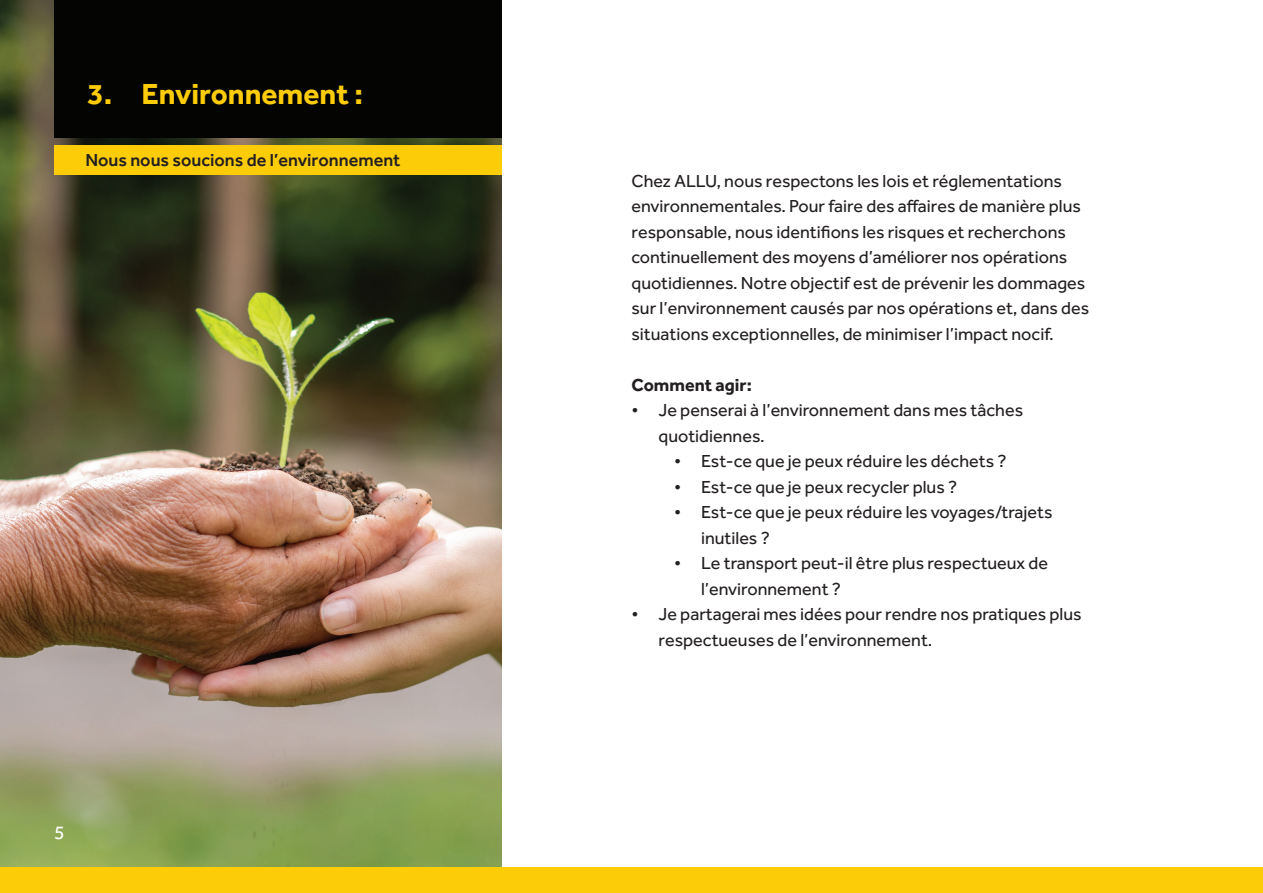
<style>
.page{position:relative;width:1263px;height:893px;background:#fff}
.page>*{position:absolute;margin:0;border:0;box-sizing:border-box;transform-origin:0 0}
.t1{font:700 30px "Effra";color:#fdcc09}
.t2{font:19.5px "Effra";color:#fff}
.t3{font:18px/25.5px "Effra";color:#231f20}
.t4{font:500 18px "Effra";color:#231f20}
.t5{font:700 18px "Effra";color:#231f20}
</style>
<div class="page">
<img style="left:0;top:0;width:502px;height:867px">
<div style="left:54px;top:0;width:448px;height:138px;background:#040503"></div>
<div style="left:54px;top:145px;width:448px;height:30px;background:#fdcc09"></div>
<div style="left:0;top:867px;width:1263px;height:26px;background:#fdcc09"></div>
<h1 class="t1" style="left:87px;top:76px;width:277px">3. Environnement :</h1>
<p class="t4" style="left:85px;top:149px;width:317px">Nous nous soucions de l’environnement</p>
<p class="t2" style="left:54px;top:821px;width:12px">5</p>
<p class="t3" style="left:631px;top:168px;width:459px">Chez ALLU, nous respectons les lois et réglementations environnementales. Pour faire des affaires de manière plus responsable, nous identifions les risques et recherchons continuellement des moyens d’améliorer nos opérations quotidiennes. Notre objectif est de prévenir les dommages sur l’environnement causés par nos opérations et, dans des situations exceptionnelles, de minimiser l’impact nocif.</p>
<p class="t5" style="left:631px;top:374px;width:122px">Comment agir:</p>
<p class="t3" style="left:658px;top:397px;width:366px;text-indent:-27px">• Je penserai à l’environnement dans mes tâches quotidiennes.</p>
<p class="t3" style="left:674px;top:448px;width:334px">• Est-ce que je peux réduire les déchets ?</p>
<p class="t3" style="left:674px;top:474px;width:285px">• Est-ce que je peux recycler plus ?</p>
<p class="t3" style="left:701px;top:499px;width:353px;text-indent:-27px">• Est-ce que je peux réduire les voyages/trajets inutiles ?</p>
<p class="t3" style="left:701px;top:550px;width:349px;text-indent:-27px">• Le transport peut-il être plus respectueux de l’environnement ?</p>
<p class="t3" style="left:658px;top:601px;width:425px;text-indent:-27px">• Je partagerai mes idées pour rendre nos pratiques plus respectueuses de l’environnement.</p>
</div>
